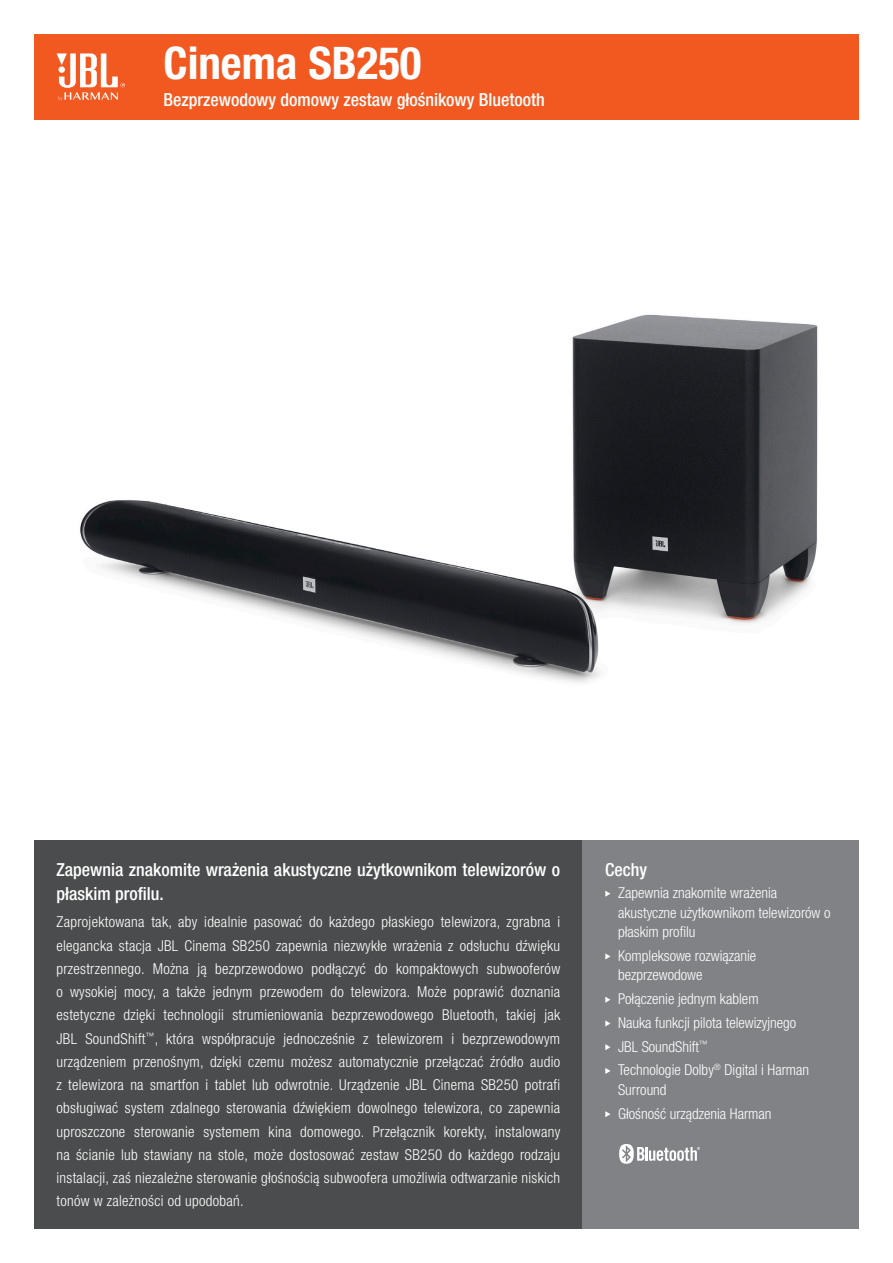
<style>
.page{position:relative;width:893px;height:1263px;background:#fff}
.page>*{position:absolute;margin:0;border:0;box-sizing:border-box;transform-origin:0 0}
.t1{font:700 condensed 45px "Helvetica Neue LT Pro";color:#fff}
.t2{font:500 condensed 18px/24px "Helvetica Neue LT Pro";color:#fff}
.t3{font:300 condensed 15px/23.2px "Helvetica Neue LT Pro";color:#fff}
</style>
<div class="page">
<img style="left:80px;top:314px;width:738px;height:368px">
<div style="left:34px;top:840px;width:549px;height:389px;background:#4b4c4d"></div>
<div style="left:583px;top:840px;width:276px;height:389px;background:#808285"></div>
<svg style="left:605px;top:891px;width:5px;height:6px"></svg>
<svg style="left:605px;top:953px;width:5px;height:6px"></svg>
<svg style="left:605px;top:997px;width:5px;height:6px"></svg>
<svg style="left:605px;top:1020px;width:5px;height:6px"></svg>
<svg style="left:605px;top:1044px;width:5px;height:6px"></svg>
<svg style="left:605px;top:1068px;width:5px;height:6px"></svg>
<svg style="left:605px;top:1111px;width:5px;height:6px"></svg>
<div style="left:34px;top:34px;width:825px;height:85px;background:#f15921"></div>
<svg style="left:619px;top:1144px;width:81px;height:20px"></svg>
<svg style="left:57px;top:53px;width:68px;height:48px"></svg>
<p class="t1" style="left:163px;top:36px;width:260px">Cinema SB250</p>
<p class="t2" style="left:163px;top:88px;width:383px">Bezprzewodowy domowy zestaw głośnikowy Bluetooth</p>
<p class="t2" style="left:57px;top:857px;width:505px">Zapewnia znakomite wrażenia akustyczne użytkownikom telewizorów o płaskim profilu.</p>
<p class="t3" style="left:57px;top:910px;width:505px;text-align:justify">Zaprojektowana tak, aby idealnie pasować do każdego płaskiego telewizora, zgrabna i elegancka stacja JBL Cinema SB250 zapewnia niezwykłe wrażenia z odsłuchu dźwięku przestrzennego. Można ją bezprzewodowo podłączyć do kompaktowych subwooferów o wysokiej mocy, a także jednym przewodem do telewizora. Może poprawić doznania estetyczne dzięki technologii strumieniowania bezprzewodowego Bluetooth, takiej jak JBL SoundShift<sup>™</sup>, która współpracuje jednocześnie z telewizorem i bezprzewodowym urządzeniem przenośnym, dzięki czemu możesz automatycznie przełączać źródło audio z telewizora na smartfon i tablet lub odwrotnie. Urządzenie JBL Cinema SB250 potrafi obsługiwać system zdalnego sterowania dźwiękiem dowolnego telewizora, co zapewnia uproszczone sterowanie systemem kina domowego. Przełącznik korekty, instalowany na ścianie lub stawiany na stole, może dostosować zestaw SB250 do każdego rodzaju instalacji, zaś niezależne sterowanie głośnością subwoofera umożliwia odtwarzanie niskich tonów w zależności od upodobań.</p>
<p class="t2" style="left:605px;top:857px;width:43px">Cechy</p>
<p class="t3" style="left:618px;top:883px;width:214px;line-height:19.5px">Zapewnia znakomite wrażenia akustyczne użytkownikom telewizorów o płaskim profilu</p>
<p class="t3" style="left:618px;top:946px;width:140px;line-height:19.5px">Kompleksowe rozwiązanie bezprzewodowe</p>
<p class="t3" style="left:618px;top:987px;width:142px">Połączenie jednym kablem</p>
<p class="t3" style="left:618px;top:1011px;width:180px">Nauka funkcji pilota telewizyjnego</p>
<p class="t3" style="left:618px;top:1035px;width:91px">JBL SoundShift<sup>™</sup></p>
<p class="t3" style="left:618px;top:1060px;width:193px;line-height:19.5px">Technologie Dolby<sup>®</sup> Digital i Harman<br>Surround</p>
<p class="t3" style="left:618px;top:1102px;width:155px">Głośność urządzenia Harman</p>
</div>
